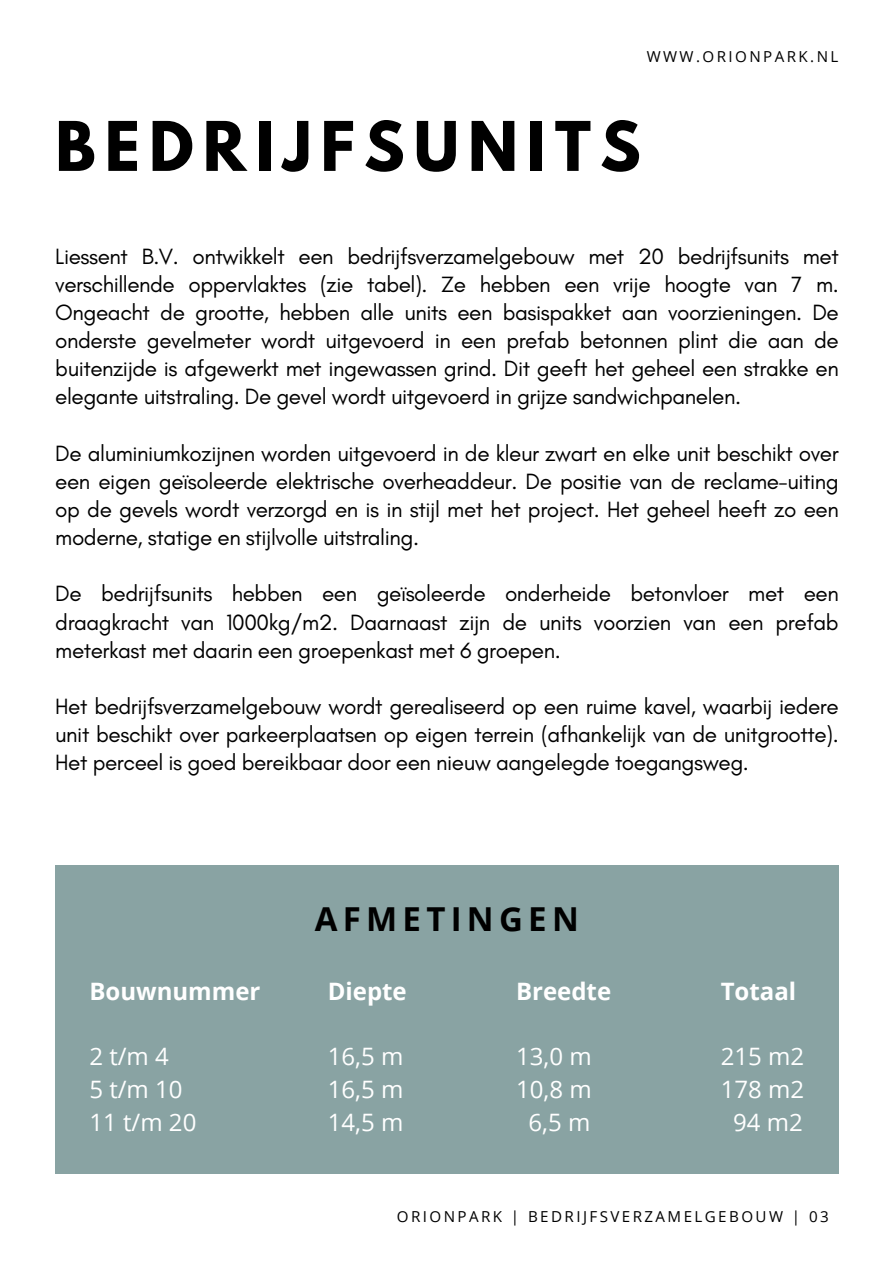
<style>
.page{position:relative;width:894px;height:1264px;background:#fff}
.page>*{position:absolute;margin:0;border:0;box-sizing:border-box;transform-origin:0 0}
.t1{font:700 60.6px "League Spartan";letter-spacing:.15em;color:#000}
.t2{font:700 33px "Open Sans";letter-spacing:.16em;color:#000}
.t3{font:24px/32.7px "Open Sans";color:#fff;text-align:center}
.t4{font:700 24px "Open Sans";color:#fff}
.t5{font:22.5px/28.2px "Glacial Indifference";letter-spacing:-.02em;color:#000;text-align:justify}
.t6{font:15.15px "Open Sans";letter-spacing:.16em;color:#000}
</style>
<div class="page">
<div style="left:55px;top:865px;width:783px;height:309px;background:#89a3a3"></div>
<h3 class="t6" style="left:646px;top:46px;width:193px">WWW.ORIONPARK.NL</h3>
<p class="t1" style="left:55px;top:116px;width:587px">BEDRIJFSUNITS</p>
<h1 class="t5" style="left:55px;top:242px;width:784px">Liessent B.V. ontwikkelt een bedrijfsverzamelgebouw met 20 bedrijfsunits met verschillende oppervlaktes (zie tabel). Ze hebben een vrije hoogte van 7 m.<br>Ongeacht de grootte, hebben alle units een basispakket aan voorzieningen. De onderste gevelmeter wordt uitgevoerd in een prefab betonnen plint die aan de buitenzijde is afgewerkt met ingewassen grind. Dit geeft het geheel een strakke en elegante uitstraling. De gevel wordt uitgevoerd in grijze sandwichpanelen.</h1>
<h4 class="t5" style="left:55px;top:438px;width:784px">De aluminiumkozijnen worden uitgevoerd in de kleur zwart en elke unit beschikt over een eigen geïsoleerde elektrische overheaddeur. De positie van de reclame-uiting op de gevels wordt verzorgd en is in stijl met het project. Het geheel heeft zo een moderne, statige en stijlvolle uitstraling.</h4>
<h4 class="t5" style="left:55px;top:579px;width:784px">De bedrijfsunits hebben een geïsoleerde onderheide betonvloer met een draagkracht van 1000kg/m2. Daarnaast zijn de units voorzien van een prefab meterkast met daarin een groepenkast met 6 groepen.</h4>
<h4 class="t5" style="left:55px;top:692px;width:784px">Het bedrijfsverzamelgebouw wordt gerealiseerd op een ruime kavel, waarbij iedere unit beschikt over parkeerplaatsen op eigen terrein (afhankelijk van de unitgrootte).<br>Het perceel is goed bereikbaar door een nieuw aangelegde toegangsweg.</h4>
<h4 class="t4" style="left:89px;top:974px;width:173px">Bouwnummer</h4>
<h2 class="t3" style="left:89px;top:1039px;width:108px;text-align:left">2 t/m 4<br>5 t/m 10<br>11 t/m 20</h2>
<p class="t2" style="left:314px;top:895px;width:265px">AFMETINGEN</p>
<h3 class="t4" style="left:327px;top:974px;width:81px">Diepte</h3>
<h3 class="t4" style="left:516px;top:974px;width:97px">Breedte</h3>
<h3 class="t4" style="left:720px;top:974px;width:77px">Totaal</h3>
<h4 class="t3" style="left:327px;top:1039px;width:77px;text-align:justify">16,5 m 16,5 m 14,5 m</h4>
<h4 class="t3" style="left:516px;top:1039px;width:77px">13,0 m<br>10,8 m<br>6,5 m</h4>
<h4 class="t3" style="left:720px;top:1039px;width:85px">215 m2<br>178 m2<br>94 m2</h4>
<h4 class="t6" style="left:396px;top:1205px;width:433px">ORIONPARK | BEDRIJFSVERZAMELGEBOUW | 03</h4>
</div>
